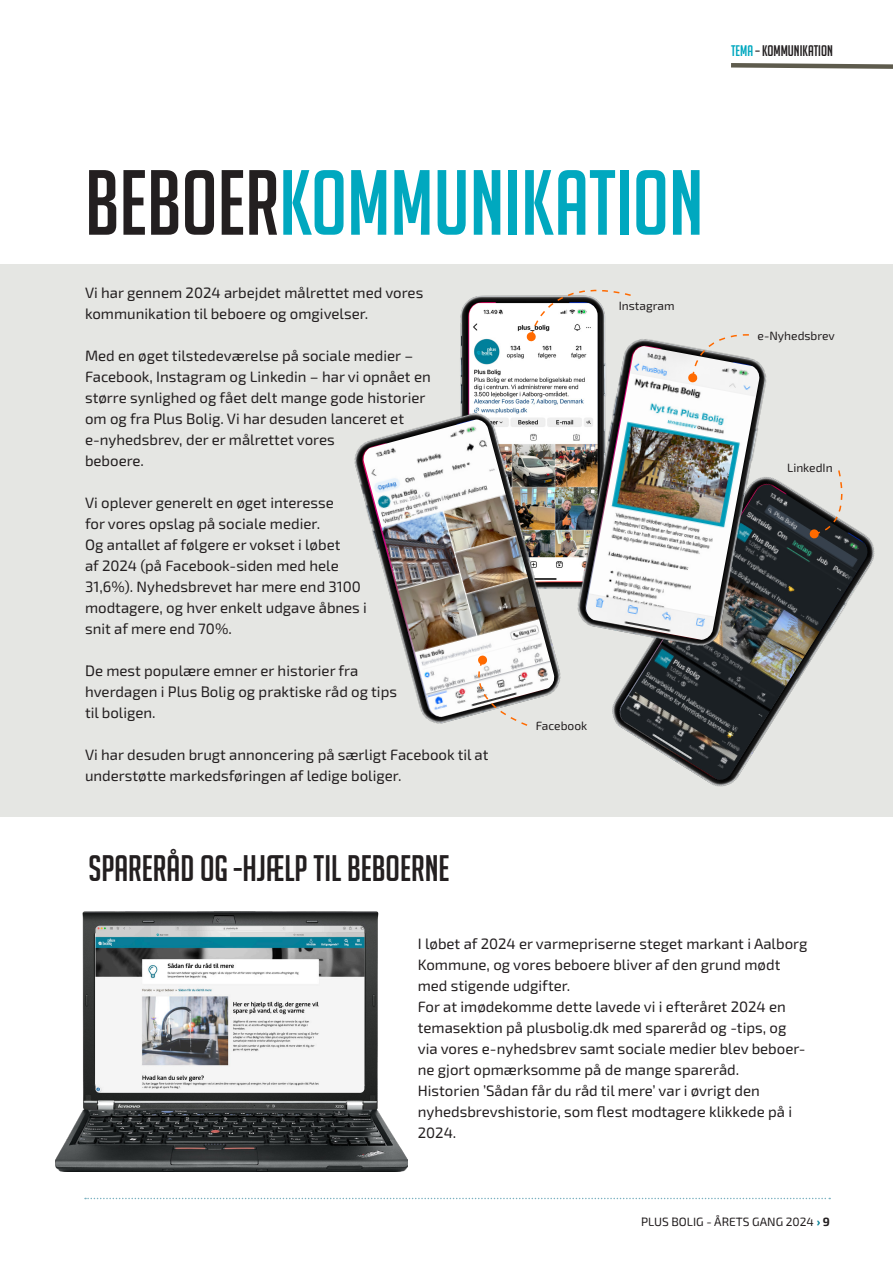
<style>
.page{position:relative;width:893px;height:1263px;background:#fff}
.page>*{position:absolute;margin:0;border:0;box-sizing:border-box;transform-origin:0 0}
.Rubrik{font:90px "Big Noodle Titling";color:#00a8bf}
.Rubrik-lille{font:36px "Big Noodle Titling";color:#231f20}
.Brødtekst{font:15px/21px "Exo 2";color:#231f20}
.Brødtekst-2{font:15px "Big Noodle Titling";color:#231f20}
.Billedtekst{font:12px "Exo 2";color:#231f20}
.s1{color:#00a8bf}
.s2{color:#231f20}
.s3{color:#037f95}
</style>
<div class="page">
<svg style="left:85px;top:1198px;width:745px;height:1px"></svg>
<div style="left:0;top:264px;width:893px;height:552px;background:#e5e6e3"></div>
<svg style="left:731px;top:63px;width:162px;height:6px"></svg>
<img style="left:460px;top:295px;width:66px;height:108px">
<img style="left:469px;top:303px;width:94px;height:100px">
<img style="left:354px;top:403px;width:209px;height:321px">
<img style="left:363px;top:419px;width:192px;height:298px">
<img style="left:612px;top:481px;width:263px;height:306px">
<img style="left:619px;top:484px;width:249px;height:297px">
<img style="left:563px;top:339px;width:217px;height:317px">
<img style="left:585px;top:346px;width:175px;height:294px">
<img style="left:56px;top:912px;width:351px;height:259px">
<img style="left:95px;top:926px;width:269px;height:167px">
<svg style="left:526px;top:289px;width:106px;height:53px"></svg>
<svg style="left:688px;top:334px;width:62px;height:49px"></svg>
<svg style="left:460px;top:659px;width:69px;height:67px"></svg>
<div style="left:478px;top:655px;width:9px;height:10px;background:#ff6a00;border-radius:4px"></div>
<svg style="left:809px;top:470px;width:43px;height:69px"></svg>
<p class="Brødtekst-2" style="left:731px;top:43px;width:103px"><span class="s1">TEMA</span> – KOMMUNIKATION</p>
<p class="Rubrik" style="left:85px;top:154px;width:620px"><span class="s2">BEBOER</span>KOMMUNIKATION</p>
<p class="Brødtekst" style="left:85px;top:281px;width:340px">Vi har gennem 2024 arbejdet målrettet med vores kommunikation til beboere og omgivelser.</p>
<p class="Brødtekst" style="left:85px;top:344px;width:347px">Med en øget tilstedeværelse på sociale medier – Facebook, Instagram og Linkedin – har vi opnået en større synlighed og fået delt mange gode historier om og fra Plus Bolig. Vi har desuden lanceret et e-nyhedsbrev, der er målrettet vores<br>beboere.</p>
<p class="Brødtekst" style="left:85px;top:491px;width:283px">Vi oplever generelt en øget interesse<br>for vores opslag på sociale medier.<br>Og antallet af følgere er vokset i løbet<br>af 2024 (på Facebook-siden med hele 31,6%). Nyhedsbrevet har mere end 3100 modtagere, og hver enkelt udgave åbnes i snit af mere end 70%.</p>
<p class="Brødtekst" style="left:85px;top:659px;width:313px">De mest populære emner er historier fra hverdagen i Plus Bolig og praktiske råd og tips til boligen.</p>
<p class="Brødtekst" style="left:85px;top:743px;width:405px">Vi har desuden brugt annoncering på særligt Facebook til at understøtte markedsføringen af ledige boliger.</p>
<p class="Rubrik-lille" style="left:88px;top:849px;width:363px">SPARERÅD OG -HJÆLP TIL BEBOERNE</p>
<p class="Billedtekst" style="left:619px;top:297px;width:57px">Instagram</p>
<p class="Billedtekst" style="left:536px;top:717px;width:53px">Facebook</p>
<p class="Billedtekst" style="left:758px;top:328px;width:79px">e-Nyhedsbrev</p>
<p class="Billedtekst" style="left:787px;top:459px;width:47px">LinkedIn</p>
<p class="Brødtekst" style="left:418px;top:932px;width:391px">I løbet af 2024 er varmepriserne steget markant i Aalborg<br>Kommune, og vores beboere bliver af den grund mødt med stigende udgifter.</p>
<p class="Brødtekst" style="left:418px;top:995px;width:389px">For at imødekomme dette lavede vi i efteråret 2024 en temasektion på plusbolig.dk med spareråd og -tips, og via vores e-nyhedsbrev samt sociale medier blev beboer&shy;ne gjort opmærksomme på de mange spareråd.</p>
<p class="Brødtekst" style="left:418px;top:1079px;width:376px">Historien ’Sådan får du råd til mere’ var i øvrigt den nyhedsbrevshistorie, som flest modtagere klikkede på i<br>2024.</p>
<p class="Billedtekst" style="left:641px;top:1213px;width:190px">PLUS BOLIG - ÅRETS GANG 2024 <span class="s3">›</span> 9</p>
</div>
